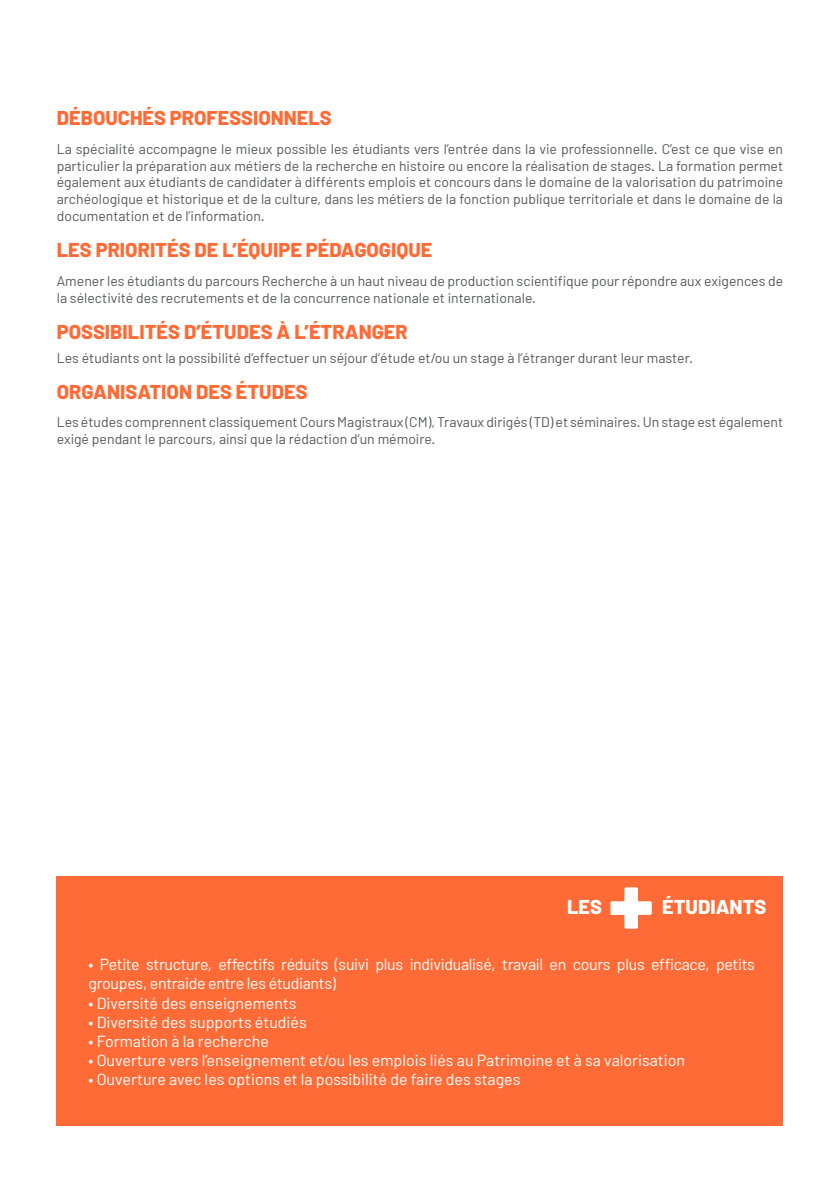
<style>
.page{position:relative;width:840px;height:1191px;background:#fff}
.page>*{position:absolute;margin:0;border:0;box-sizing:border-box;transform-origin:0 0}
.t1{font:800 96px "Barlow";color:#fff}
.t2{font:800 20px "Barlow";color:#ff6b36}
.t3{font:800 20px "Barlow";color:#fff}
.t4{font:16px "Barlow";color:#fff}
.t5{font:16px/19.2px "Barlow";letter-spacing:-.02em;color:#fff}
.t6{font:14px/16.8px "Barlow";color:#57585a}
</style>
<div class="page">
<div style="left:57px;top:876px;width:725px;height:249px;background:#ff6b36"></div>
<p class="t2" style="left:57px;top:105px;width:276px">DÉBOUCHÉS PROFESSIONNELS</p>
<p class="t6" style="left:57px;top:140px;width:727px;text-align:justify">La spécialité accompagne le mieux possible les étudiants vers l’entrée dans la vie professionnelle. C’est ce que vise en particulier la préparation aux métiers de la recherche en histoire ou encore la réalisation de stages. La formation permet également aux étudiants de candidater à différents emplois et concours dans le domaine de la valorisation du patrimoine archéologique et historique et de la culture, dans les métiers de la fonction publique territoriale et dans le domaine de la documentation et de l’information.</p>
<p class="t2" style="left:57px;top:237px;width:377px">LES PRIORITÉS DE L’ÉQUIPE PÉDAGOGIQUE</p>
<p class="t6" style="left:57px;top:272px;width:727px">Amener les étudiants du parcours Recherche à un haut niveau de production scientifique pour répondre aux exigences de la sélectivité des recrutements et de la concurrence nationale et internationale.</p>
<p class="t2" style="left:57px;top:319px;width:352px">POSSIBILITÉS D’ÉTUDES À L’ÉTRANGER</p>
<p class="t6" style="left:57px;top:349px;width:637px">Les étudiants ont la possibilité d’effectuer un séjour d’étude et/ou un stage à l’étranger durant leur master.</p>
<p class="t2" style="left:57px;top:379px;width:252px">ORGANISATION DES ÉTUDES</p>
<p class="t6" style="left:57px;top:413px;width:727px">Les études comprennent classiquement Cours Magistraux (CM), Travaux dirigés (TD) et séminaires. Un stage est également exigé pendant le parcours, ainsi que la rédaction d’un mémoire.</p>
<p class="t1" style="left:607px;top:842px;width:48px">+</p>
<p class="t5" style="left:88px;top:954px;width:667px">• Petite structure, effectifs réduits (suivi plus individualisé, travail en cours plus efficace, petits groupes, entraide entre les étudiants)</p>
<p class="t4" style="left:88px;top:993px;width:209px">• Diversité des enseignements</p>
<p class="t4" style="left:88px;top:1012px;width:220px">• Diversité des supports étudiés</p>
<p class="t4" style="left:88px;top:1031px;width:182px">• Formation à la recherche</p>
<p class="t4" style="left:88px;top:1050px;width:597px">• Ouverture vers l’enseignement et/ou les emplois liés au Patrimoine et à sa valorisation</p>
<p class="t4" style="left:88px;top:1069px;width:433px">• Ouverture avec les options et la possibilité de faire des stages</p>
<p class="t3" style="left:567px;top:894px;width:36px">LES</p>
<p class="t3" style="left:661px;top:894px;width:105px">ÉTUDIANTS</p>
</div>
